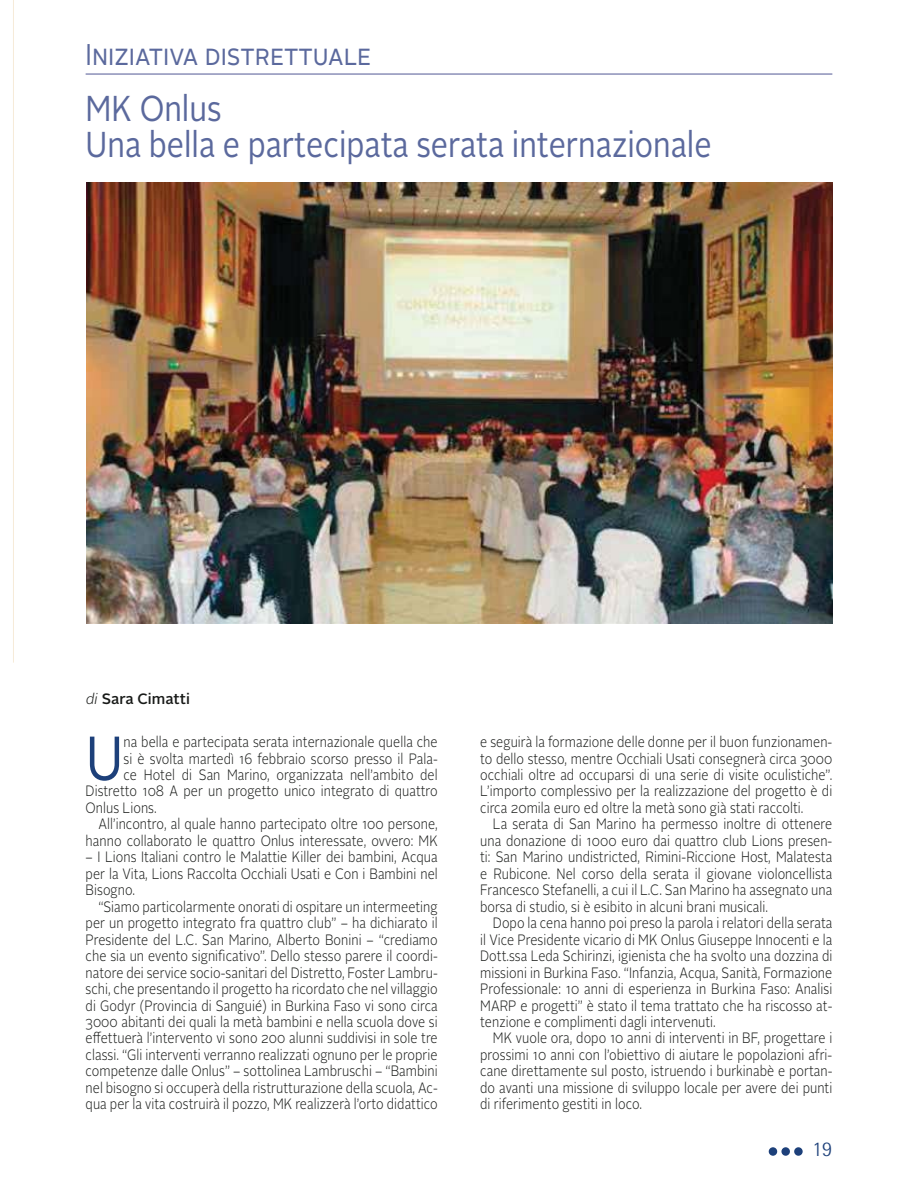
<style>
.page{position:relative;width:918px;height:1188px;background:#fff}
.page>*{position:absolute;margin:0;border:0;box-sizing:border-box;transform-origin:0 0}
.t1{font:61.95px "Alright Sans";color:#1d407a;scale:.85 1}
.t2{font:35.85px/35.8px "Alright Sans";color:#5b699d;scale:.85 1}
.t3{font:30px "Alright Sans";color:#5b699d;scale:.85 1}
.t4{font:300 21px "Rotis Semi Sans";color:#1d407a}
.t5{font:300 15px/16.5px "Alright Sans";letter-spacing:.005em;color:#181a18;text-align:justify;scale:.85 1}
.t6{font:500 15px "Alright Sans";color:#181a18}
.s1{font-weight:300;font-style:italic}
</style>
<div class="page">
<div style="left:769px;top:1147px;width:8px;height:9px;background:#1d407a;border-radius:50%"></div>
<div style="left:781px;top:1147px;width:9px;height:9px;background:#1d407a;border-radius:50%"></div>
<div style="left:794px;top:1147px;width:9px;height:9px;background:#1d407a;border-radius:50%"></div>
<hr style="left:86px;top:73px;width:746px;height:2px;background:#8b8fb8">
<img style="left:86px;top:182px;width:746px;height:441px">
<h3 class="t3" style="left:86px;top:43px;width:338px">INIZIATIVA DISTRETTUALE</h3>
<h2 class="t2" style="left:86px;top:93px;width:738px">MK Onlus<br>Una bella e partecipata serata internazionale</h2>
<p class="t6" style="left:86px;top:693px;width:105px"><span class="s1">di</span> Sara Cimatti</p>
<h1 class="t1" style="left:86px;top:733px;width:46px">U</h1>
<p class="t5" style="left:124px;top:734px;width:371px">na bella e partecipata serata internazionale quella che</p>
<p class="t5" style="left:124px;top:751px;width:371px">si è svolta martedì 16 febbraio scorso presso il Pala-</p>
<p class="t5" style="left:124px;top:767px;width:371px">ce Hotel di San Marino, organizzata nell’ambito del</p>
<p class="t5" style="left:86px;top:784px;width:416px">Distretto 108 A per un progetto unico integrato di quattro</p>
<p class="t5" style="left:86px;top:800px;width:85px">Onlus Lions.</p>
<p class="t5" style="left:98px;top:817px;width:401px">All’incontro, al quale hanno partecipato oltre 100 persone,</p>
<p class="t5" style="left:86px;top:833px;width:416px">hanno collaborato le quattro Onlus interessate, ovvero: MK</p>
<p class="t5" style="left:86px;top:850px;width:416px">– I Lions Italiani contro le Malattie Killer dei bambini, Acqua per la Vita, Lions Raccolta Occhiali Usati e Con i Bambini nel Bisogno.</p>
<p class="t5" style="left:86px;top:899px;width:416px;text-indent:13px">“Siamo particolarmente onorati di ospitare un intermeeting per un progetto integrato fra quattro club” – ha dichiarato il Presidente del L.C. San Marino, Alberto Bonini – “crediamo che sia un evento significativo”. Dello stesso parere il coordi&shy;natore dei service socio-sanitari del Distretto, Foster Lambru&shy;schi, che presentando il progetto ha ricordato che nel villaggio di Godyr (Provincia di Sanguié) in Burkina Faso vi sono circa 3000 abitanti dei quali la metà bambini e nella scuola dove si effettuerà l’intervento vi sono 200 alunni suddivisi in sole tre classi. “Gli interventi verranno realizzati ognuno per le proprie competenze dalle Onlus” – sottolinea Lambruschi – “Bambini nel bisogno si occuperà della ristrutturazione della scuola, Ac&shy;qua per la vita costruirà il pozzo, MK realizzerà l’orto didattico</p>
<p class="t5" style="left:480px;top:734px;width:416px">e seguirà la formazione delle donne per il buon funzionamen&shy;to dello stesso, mentre Occhiali Usati consegnerà circa 3000 occhiali oltre ad occuparsi di una serie di visite oculistiche”.<br>L’importo complessivo per la realizzazione del progetto è di circa 20mila euro ed oltre la metà sono già stati raccolti.</p>
<p class="t5" style="left:480px;top:817px;width:416px;text-indent:13px">La serata di San Marino ha permesso inoltre di ottenere una donazione di 1000 euro dai quattro club Lions presen&shy;ti: San Marino undistricted, Rimini-Riccione Host, Malatesta e Rubicone. Nel corso della serata il giovane violoncellista Francesco Stefanelli, a cui il L.C. San Marino ha assegnato una borsa di studio, si è esibito in alcuni brani musicali.</p>
<p class="t5" style="left:480px;top:916px;width:416px;text-indent:13px">Dopo la cena hanno poi preso la parola i relatori della serata il Vice Presidente vicario di MK Onlus Giuseppe Innocenti e la Dott.ssa Leda Schirinzi, igienista che ha svolto una dozzina di missioni in Burkina Faso. “Infanzia, Acqua, Sanità, Formazione Professionale: 10 anni di esperienza in Burkina Faso: Analisi MARP e progetti” è stato il tema trattato che ha riscosso at&shy;tenzione e complimenti dagli intervenuti.</p>
<p class="t5" style="left:480px;top:1031px;width:416px;text-indent:13px">MK vuole ora, dopo 10 anni di interventi in BF, progettare i prossimi 10 anni con l’obiettivo di aiutare le popolazioni afri&shy;cane direttamente sul posto, istruendo i burkinabè e portan&shy;do avanti una missione di sviluppo locale per avere dei punti di riferimento gestiti in loco.</p>
<h3 class="t4" style="left:812px;top:1141px;width:22px">19</h3>
</div>
